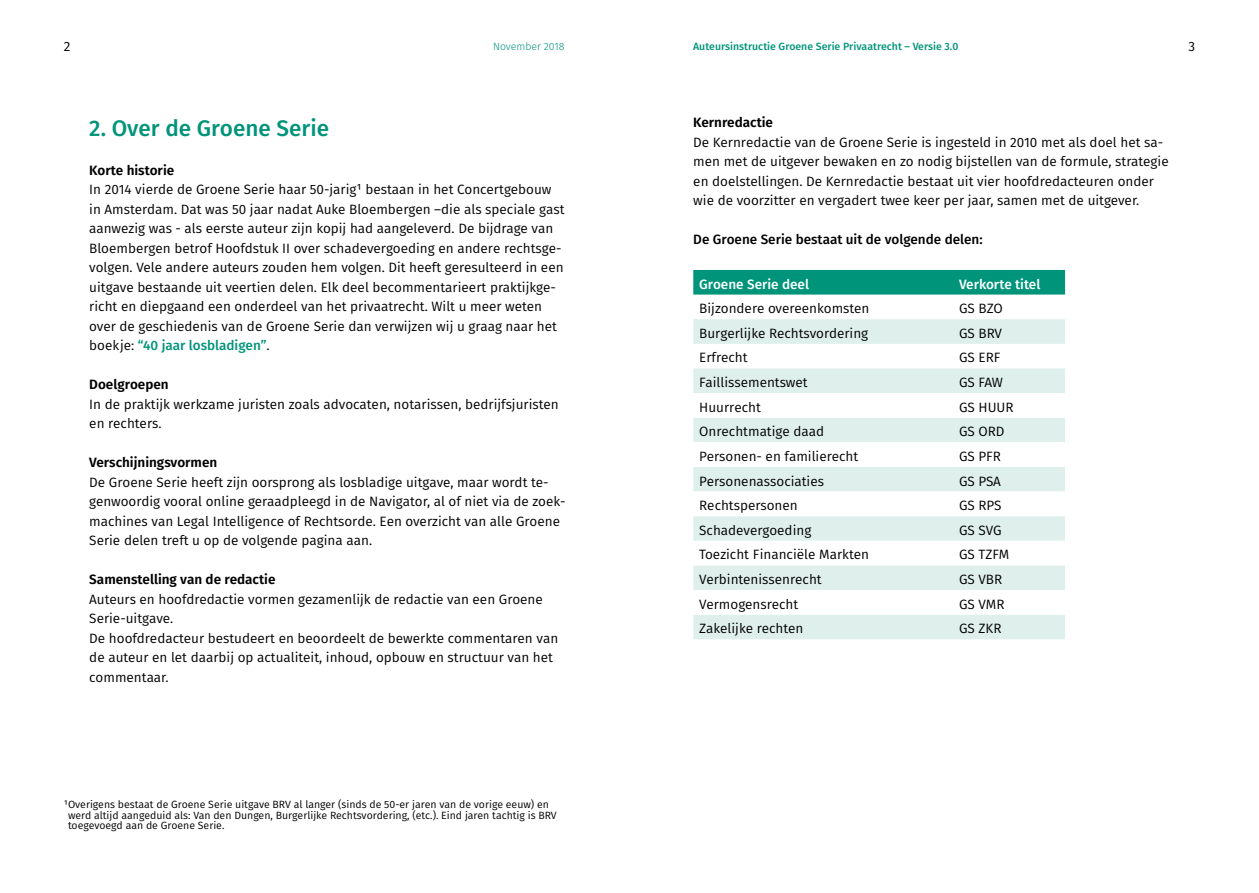
<style>
.page{position:relative;width:1259px;height:893px;background:#fff}
.page>*{position:absolute;margin:0;border:0;box-sizing:border-box;transform-origin:0 0}
.hoofdstukkopje{font:500 22.5px "Fira Sans";color:#00947a}
.body{font:13.5px/19.5px "Fira Sans";color:#000}
.onderkopje{font:600 13.5px "Fira Sans";color:#000}
.t1{font:500 13.5px "Fira Sans";color:#000}
.t2{font:500 13.5px "Fira Sans";color:#fff}
.body-2{font:10.5px/10.5px "Fira Sans";color:#000}
.t3{font:500 10.5px "Fira Sans";color:#00947a}
.t4{font:300 10.5px "Fira Sans";color:#00947a}
.s1{font-weight:500;color:#00947a}
</style>
<div class="page">
<div style="left:693px;top:270px;width:372px;height:25px;background:#00947a"></div>
<svg style="left:693px;top:319px;width:372px;height:320px;fill:#dff0ec"></svg>
<svg style="left:693px;top:393px;width:372px;height:222px"></svg>
<p class="body" style="left:64px;top:36px;width:8px">2</p>
<p class="t4" style="left:493px;top:39px;width:73px">November 2018</p>
<p class="t3" style="left:693px;top:38px;width:266px">Auteursinstructie Groene Serie Privaatrecht – Versie 3.0</p>
<p class="body" style="left:1188px;top:36px;width:8px">3</p>
<p class="hoofdstukkopje" style="left:89px;top:110px;width:241px">2. Over de Groene Serie</p>
<p class="onderkopje" style="left:89px;top:159px;width:86px">Korte historie</p>
<p class="body" style="left:89px;top:180px;width:477px">In 2014 vierde de Groene Serie haar 50-jarig¹ bestaan in het Concertgebouw in Amsterdam. Dat was 50 jaar nadat Auke Bloembergen –die als speciale gast aanwezig was - als eerste auteur zijn kopij had aangeleverd. De bijdrage van Bloembergen betrof Hoofdstuk II over schadevergoeding en andere rechtsge&shy;volgen. Vele andere auteurs zouden hem volgen. Dit heeft geresulteerd in een uitgave bestaande uit veertien delen. Elk deel becommentarieert praktijkge&shy;richt en diepgaand een onderdeel van het privaatrecht. Wilt u meer weten over de geschiedenis van de Groene Serie dan verwijzen wij u graag naar het boekje: <span class="s1">“40 jaar losbladigen”</span>.</p>
<p class="onderkopje" style="left:89px;top:374px;width:81px">Doelgroepen</p>
<p class="body" style="left:89px;top:394px;width:471px">In de praktijk werkzame juristen zoals advocaten, notarissen, bedrijfsjuristen en rechters.</p>
<p class="onderkopje" style="left:89px;top:452px;width:129px">Verschijningsvormen</p>
<p class="body" style="left:89px;top:472px;width:478px">De Groene Serie heeft zijn oorsprong als losbladige uitgave, maar wordt te&shy;genwoordig vooral online geraadpleegd in de Navigator, al of niet via de zoek&shy;machines van Legal Intelligence of Rechtsorde. Een overzicht van alle Groene Serie delen treft u op de volgende pagina aan.</p>
<p class="onderkopje" style="left:89px;top:569px;width:188px">Samenstelling van de redactie</p>
<p class="body" style="left:89px;top:589px;width:455px">Auteurs en hoofdredactie vormen gezamenlijk de redactie van een Groene<br>Serie-uitgave.</p>
<p class="body" style="left:89px;top:628px;width:470px">De hoofdredacteur bestudeert en beoordeelt de bewerkte commentaren van de auteur en let daarbij op actualiteit, inhoud, opbouw en structuur van het commentaar.</p>
<p class="body-2" style="left:68px;top:799px;width:490px;text-indent:-4px">¹Overigens bestaat de Groene Serie uitgave BRV al langer (sinds de 50-er jaren van de vorige eeuw) en werd altijd aangeduid als: Van den Dungen, Burgerlijke Rechtsvordering, (etc.). Eind jaren tachtig is BRV toegevoegd aan de Groene Serie.</p>
<p class="onderkopje" style="left:693px;top:112px;width:81px">Kernredactie</p>
<p class="body" style="left:693px;top:132px;width:477px">De Kernredactie van de Groene Serie is ingesteld in 2010 met als doel het sa&shy;men met de uitgever bewaken en zo nodig bijstellen van de formule, strategie en doelstellingen. De Kernredactie bestaat uit vier hoofdredacteuren onder wie de voorzitter en vergadert twee keer per jaar, samen met de uitgever.</p>
<p class="t1" style="left:693px;top:229px;width:291px">De Groene Serie bestaat uit de volgende delen:</p>
<p class="t2" style="left:699px;top:273px;width:111px">Groene Serie deel</p>
<p class="t2" style="left:959px;top:273px;width:83px">Verkorte titel</p>
<p class="body" style="left:699px;top:298px;width:172px">Bijzondere overeenkomsten</p>
<p class="body" style="left:959px;top:298px;width:45px">GS BZO</p>
<p class="body" style="left:699px;top:323px;width:170px">Burgerlijke Rechtsvordering</p>
<p class="body" style="left:959px;top:323px;width:45px">GS BRV</p>
<p class="body" style="left:699px;top:348px;width:50px">Erfrecht</p>
<p class="body" style="left:959px;top:348px;width:43px">GS ERF</p>
<p class="body" style="left:699px;top:372px;width:110px">Faillissementswet</p>
<p class="body" style="left:959px;top:372px;width:45px">GS FAW</p>
<p class="body" style="left:699px;top:397px;width:63px">Huurrecht</p>
<p class="body" style="left:959px;top:397px;width:56px">GS HUUR</p>
<p class="body" style="left:699px;top:422px;width:126px">Onrechtmatige daad</p>
<p class="body" style="left:959px;top:422px;width:47px">GS ORD</p>
<p class="body" style="left:699px;top:446px;width:160px">Personen- en familierecht</p>
<p class="body" style="left:959px;top:446px;width:43px">GS PFR</p>
<p class="body" style="left:699px;top:471px;width:126px">Personenassociaties</p>
<p class="body" style="left:959px;top:471px;width:43px">GS PSA</p>
<p class="body" style="left:699px;top:495px;width:100px">Rechtspersonen</p>
<p class="body" style="left:959px;top:495px;width:44px">GS RPS</p>
<p class="body" style="left:699px;top:520px;width:113px">Schadevergoeding</p>
<p class="body" style="left:959px;top:520px;width:44px">GS SVG</p>
<p class="body" style="left:699px;top:545px;width:171px">Toezicht Financiële Markten</p>
<p class="body" style="left:959px;top:545px;width:52px">GS TZFM</p>
<p class="body" style="left:699px;top:569px;width:124px">Verbintenissenrecht</p>
<p class="body" style="left:959px;top:569px;width:45px">GS VBR</p>
<p class="body" style="left:699px;top:594px;width:100px">Vermogensrecht</p>
<p class="body" style="left:959px;top:594px;width:47px">GS VMR</p>
<p class="body" style="left:699px;top:618px;width:106px">Zakelijke rechten</p>
<p class="body" style="left:959px;top:618px;width:44px">GS ZKR</p>
</div>
